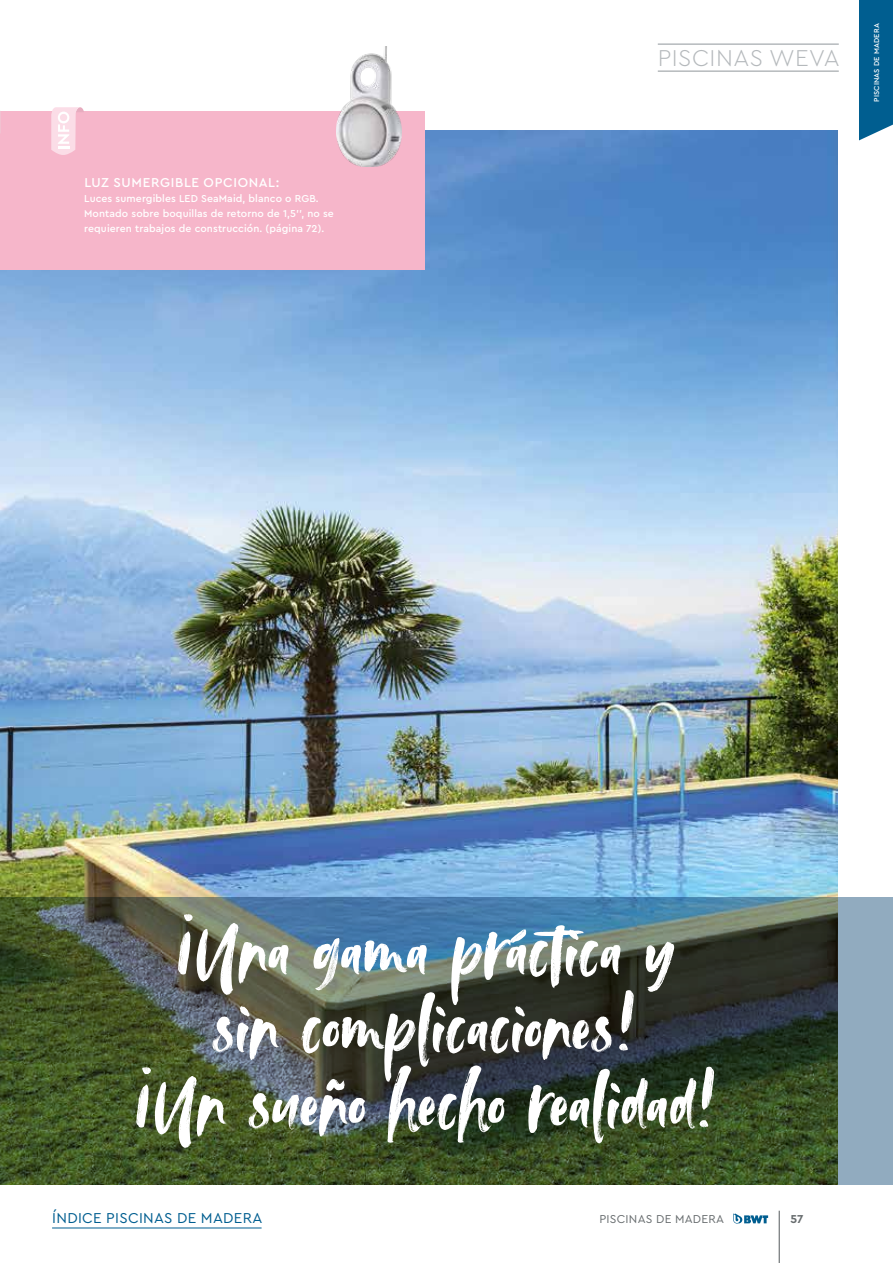
<style>
.page{position:relative;width:893px;height:1263px;background:#fff}
.page>*{position:absolute;margin:0;border:0;box-sizing:border-box;transform-origin:0 0}
.t1{font:84px/76.5px "Avallon";color:#fff;text-align:center}
.t2{font:300 24px "Cera PRO";letter-spacing:.02em;color:#b5b9bc}
.t3{font:15px "Cera PRO";letter-spacing:.02em;color:#005e90}
.t4{font:500 13.5px "Cera PRO";letter-spacing:.05em;color:#fff}
.t5{font:12px "Cera PRO";letter-spacing:.02em;color:#676c6e}
.t6{font:700 12px "Cera PRO";color:#676c6e}
.t7{font:500 10.5px/15px "Cera PRO";letter-spacing:.01em;color:#fff}
.t8{font:500 7.5px "Cera PRO";letter-spacing:.02em;color:#fff}
</style>
<div class="page">
<div style="left:859px;top:0;width:34px;height:140px;background:#005e90"></div>
<hr style="left:658px;top:43px;width:181px;height:2px;background:#b5b9bc">
<hr style="left:658px;top:70px;width:181px;height:2px;background:#b5b9bc">
<img style="left:0;top:130px;width:838px;height:767px">
<img style="left:0;top:897px;width:893px;height:287px">
<div style="left:0;top:111px;width:424px;height:159px;background:#f6b6ca"></div>
<svg style="left:51px;top:107px;width:33px;height:48px"></svg>
<img style="left:336px;top:46px;width:65px;height:121px">
<hr style="left:779px;top:1211px;width:1px;height:52px;background:#676c6e">
<svg style="left:733px;top:1213px;width:35px;height:10px"></svg>
<hr style="left:52px;top:1227px;width:210px;height:1px;background:#005e90">
<p class="t4" style="left:84px;top:173px;width:197px">LUZ SUMERGIBLE OPCIONAL:</p>
<p class="t7" style="left:84px;top:190px;width:251px">Luces sumergibles LED SeaMaid, blanco o RGB.<br>Montado sobre boquillas de retorno de 1,5’’, no se requieren trabajos de construcción. (página 72).</p>
<h2 class="t2" style="left:658px;top:42px;width:183px">PISCINAS WEVA</h2>
<p class="t8" style="left:871px;top:102px;width:80px;rotate:-90deg">PISCINAS DE MADERA</p>
<h1 class="t1" style="left:131px;top:918px;width:587px">¡Una gama práctica y sin complicaciones!<br>¡Un sueño hecho realidad!</h1>
<h3 class="t3" style="left:52px;top:1208px;width:212px">ÍNDICE PISCINAS DE MADERA</h3>
<p class="t5" style="left:599px;top:1211px;width:126px">PISCINAS DE MADERA</p>
<p class="t6" style="left:790px;top:1211px;width:14px">57</p>
</div>
